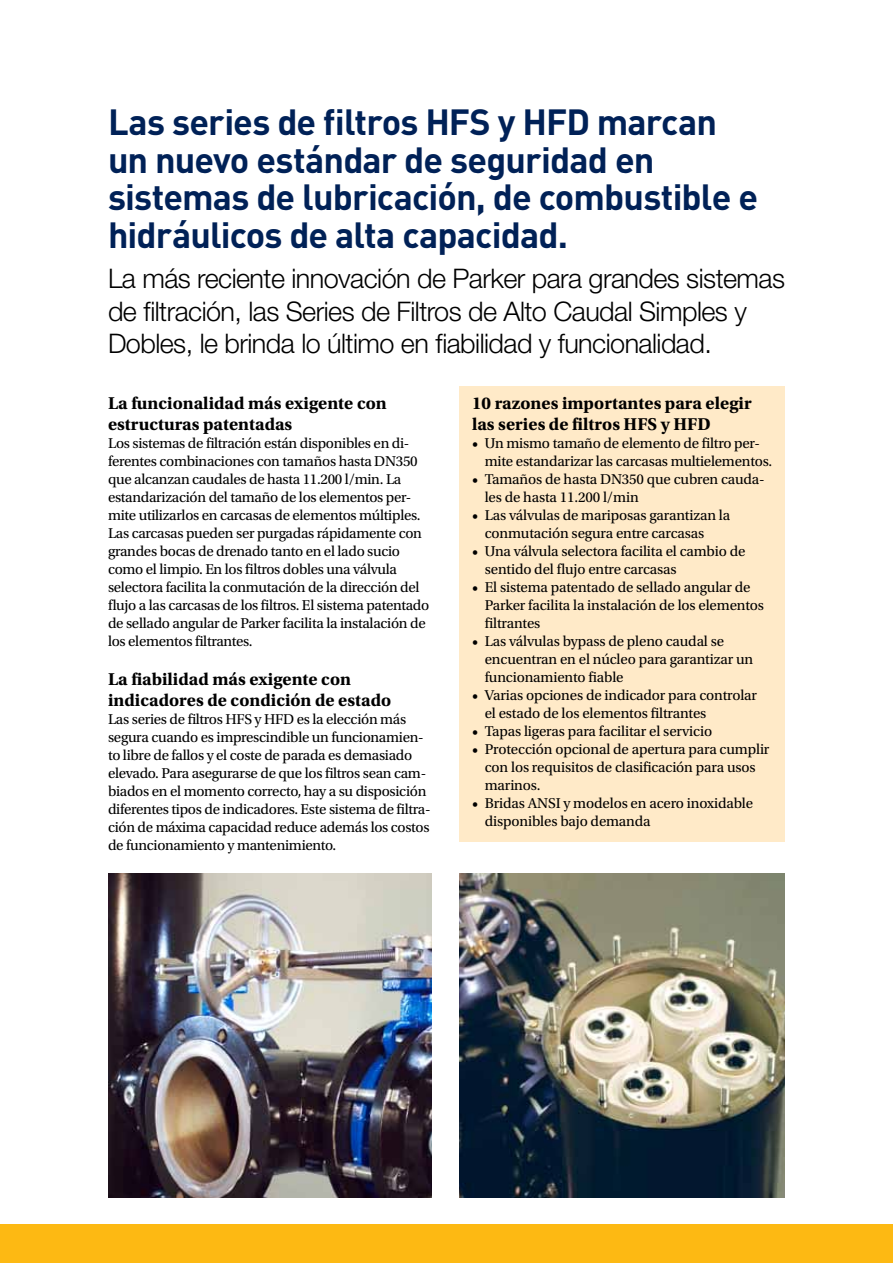
<style>
.page{position:relative;width:893px;height:1263px;background:#fff}
.page>*{position:absolute;margin:0;border:0;box-sizing:border-box;transform-origin:0 0}
.t1{font:700 36px/37.5px "DINOT";letter-spacing:-.025em;color:#002157}
.t2{font:300 27px/32.4px "Helvetica Neue LT Std";letter-spacing:-.02em;color:#000}
.t3{font:700 18px/21.6px "Utopia Std";color:#000}
.t4{font:15px/18px "Utopia Std";letter-spacing:-.02em;color:#000}
</style>
<div class="page">
<div style="left:459px;top:386px;width:325px;height:455px;background:#ffeac8"></div>
<img style="left:108px;top:874px;width:324px;height:324px">
<img style="left:459px;top:874px;width:326px;height:323px">
<div style="left:0;top:1225px;width:893px;height:38px;background:#fdb913"></div>
<h1 class="t1" style="left:108px;top:102px;width:652px">Las series de filtros HFS y HFD marcan un nuevo estándar de seguridad en sistemas de lubricación, de combustible e hidráulicos de alta capacidad.</h1>
<h2 class="t2" style="left:108px;top:262px;width:678px">La más reciente innovación de Parker para grandes sistemas de filtración, las Series de Filtros de Alto Caudal Simples y<br>Dobles, le brinda lo último en fiabilidad y funcionalidad.</h2>
<p class="t3" style="left:108px;top:392px;width:280px">La funcionalidad más exigente con estructuras patentadas</p>
<p class="t4" style="left:108px;top:435px;width:323px">Los sistemas de filtración están disponibles en di&shy;ferentes combinaciones con tamaños hasta DN350 que alcanzan caudales de hasta 11.200 l/min. La estandarización del tamaño de los elementos per&shy;mite utilizarlos en carcasas de elementos múltiples.<br>Las carcasas pueden ser purgadas rápidamente con grandes bocas de drenado tanto en el lado sucio como el limpio. En los filtros dobles una válvula selectora facilita la conmutación de la dirección del flujo a las carcasas de los filtros. El sistema patentado de sellado angular de Parker facilita la instalación de los elementos filtrantes.</p>
<p class="t3" style="left:108px;top:668px;width:285px">La fiabilidad más exigente con indicadores de condición de estado</p>
<p class="t4" style="left:108px;top:711px;width:324px">Las series de filtros HFS y HFD es la elección más segura cuando es imprescindible un funcionamien&shy;to libre de fallos y el coste de parada es demasiado elevado. Para asegurarse de que los filtros sean cam&shy;biados en el momento correcto, hay a su disposición diferentes tipos de indicadores. Este sistema de filtra&shy;ción de máxima capacidad reduce además los costos de funcionamiento y mantenimiento.</p>
<p class="t3" style="left:472px;top:392px;width:281px">10 razones importantes para elegir las series de filtros HFS y HFD</p>
<p class="t4" style="left:485px;top:435px;width:289px;text-indent:-13px">• Un mismo tamaño de elemento de filtro per&shy;mite estandarizar las carcasas multielementos.</p>
<p class="t4" style="left:485px;top:471px;width:282px;text-indent:-13px">• Tamaños de hasta DN350 que cubren cauda&shy;les de hasta 11.200 l/min</p>
<p class="t4" style="left:485px;top:507px;width:247px;text-indent:-13px">• Las válvulas de mariposas garantizan la conmutación segura entre carcasas</p>
<p class="t4" style="left:485px;top:543px;width:262px;text-indent:-13px">• Una válvula selectora facilita el cambio de sentido del flujo entre carcasas</p>
<p class="t4" style="left:485px;top:579px;width:281px;text-indent:-13px">• El sistema patentado de sellado angular de<br>Parker facilita la instalación de los elementos filtrantes</p>
<p class="t4" style="left:485px;top:633px;width:270px;text-indent:-13px">• Las válvulas bypass de pleno caudal se encuentran en el núcleo para garantizar un funcionamiento fiable</p>
<p class="t4" style="left:485px;top:687px;width:274px;text-indent:-13px">• Varias opciones de indicador para controlar el estado de los elementos filtrantes</p>
<p class="t4" style="left:472px;top:723px;width:242px">• Tapas ligeras para facilitar el servicio</p>
<p class="t4" style="left:485px;top:741px;width:286px;text-indent:-13px">• Protección opcional de apertura para cumplir con los requisitos de clasificación para usos marinos.</p>
<p class="t4" style="left:485px;top:795px;width:270px;text-indent:-13px">• Bridas ANSI y modelos en acero inoxidable disponibles bajo demanda</p>
</div>
